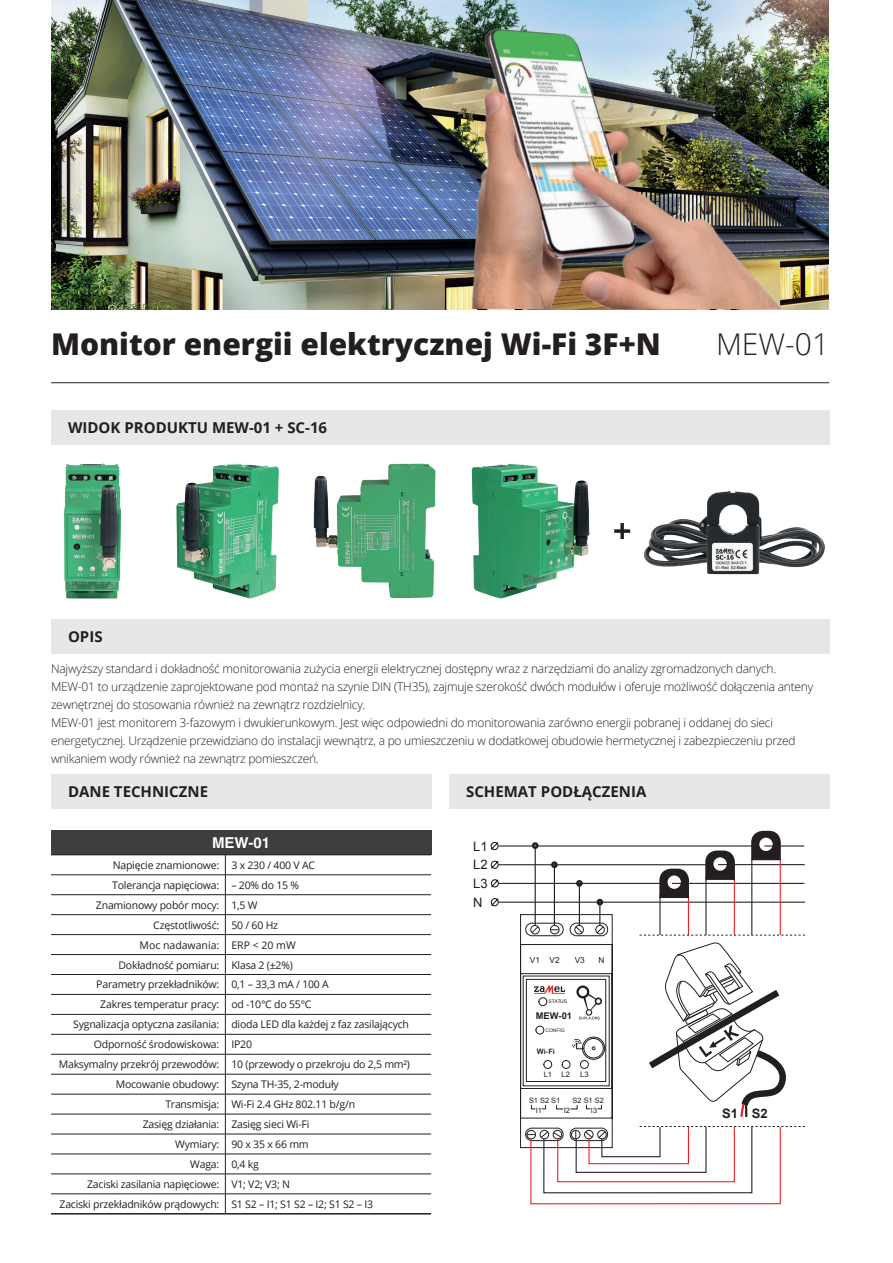
<style>
.page{position:relative;width:893px;height:1263px;background:#fff}
.page>*{position:absolute;margin:0;border:0;box-sizing:border-box;transform-origin:0 0}
.t1{font:800 30px "Open Sans";color:#231f20}
.t2{font:300 30px "Open Sans";color:#231f20}
.t3{font:700 15px "Open Sans";color:#231f20}
.t4{font:700 15px "Helvetica";color:#fff}
.t5{font:13.05px/18.8px "Arial";color:#231f20;text-align:justify}
.t6{font:700 13.05px "Arial";color:#231f20}
.t7{font:300 12px/18px "Open Sans";letter-spacing:-.02em;color:#231f20}
.t8{font:10.5px "Open Sans";letter-spacing:-.02em;color:#231f20}
.t9{font:10.5px "Open Sans";color:#231f20}
.t10{font:700 9.3px "Arial";color:#231f20}
.t11{font:8.25px "Arial";color:#231f20}
.t12{font:7.65px "Arial";color:#231f20}
.t13{font:7.35px "Arial";color:#231f20}
.t14{font:7.35px "Arial Rounded MT Bold";color:#231f20}
.t15{font:4.95px "Arial";color:#231f20}
</style>
<div class="page">
<div style="left:51px;top:774px;width:380px;height:34px;background:#e6e7e9"></div>
<div style="left:51px;top:619px;width:778px;height:34px;background:#e6e7e9"></div>
<div style="left:51px;top:410px;width:778px;height:34px;background:#e6e7e9"></div>
<hr style="left:51px;top:382px;width:778px;height:1px;background:#231f20">
<img style="left:64px;top:463px;width:58px;height:136px">
<img style="left:176px;top:463px;width:260px;height:136px">
<img style="left:471px;top:463px;width:119px;height:136px">
<div style="left:51px;top:831px;width:380px;height:24px;background:#3e3e3f"></div>
<hr style="left:51px;top:854px;width:174px;height:1px;background:#231f20">
<hr style="left:225px;top:854px;width:206px;height:1px;background:#231f20">
<hr style="left:51px;top:874px;width:174px;height:1px;background:#231f20">
<hr style="left:225px;top:874px;width:206px;height:1px;background:#231f20">
<hr style="left:51px;top:894px;width:174px;height:1px;background:#231f20">
<hr style="left:225px;top:894px;width:206px;height:1px;background:#231f20">
<hr style="left:51px;top:914px;width:174px;height:1px;background:#231f20">
<hr style="left:225px;top:914px;width:206px;height:1px;background:#231f20">
<hr style="left:51px;top:974px;width:174px;height:1px;background:#231f20">
<hr style="left:225px;top:974px;width:206px;height:1px;background:#231f20">
<hr style="left:51px;top:994px;width:174px;height:1px;background:#231f20">
<hr style="left:225px;top:994px;width:206px;height:1px;background:#231f20">
<hr style="left:51px;top:1014px;width:174px;height:1px;background:#231f20">
<hr style="left:225px;top:1014px;width:206px;height:1px;background:#231f20">
<hr style="left:51px;top:1074px;width:174px;height:1px;background:#231f20">
<hr style="left:225px;top:1074px;width:206px;height:1px;background:#231f20">
<hr style="left:51px;top:1034px;width:174px;height:1px;background:#231f20">
<hr style="left:225px;top:1034px;width:206px;height:1px;background:#231f20">
<hr style="left:51px;top:1054px;width:174px;height:1px;background:#231f20">
<hr style="left:225px;top:1054px;width:206px;height:1px;background:#231f20">
<hr style="left:51px;top:1094px;width:174px;height:1px;background:#231f20">
<hr style="left:225px;top:1094px;width:206px;height:1px;background:#231f20">
<hr style="left:51px;top:1114px;width:174px;height:1px;background:#231f20">
<hr style="left:225px;top:1114px;width:206px;height:1px;background:#231f20">
<hr style="left:51px;top:1134px;width:174px;height:1px;background:#231f20">
<hr style="left:225px;top:1134px;width:206px;height:1px;background:#231f20">
<hr style="left:51px;top:1154px;width:174px;height:1px;background:#231f20">
<hr style="left:225px;top:1154px;width:206px;height:1px;background:#231f20">
<hr style="left:51px;top:1174px;width:174px;height:1px;background:#231f20">
<hr style="left:225px;top:1174px;width:206px;height:1px;background:#231f20">
<hr style="left:51px;top:1193px;width:174px;height:1px;background:#231f20">
<hr style="left:225px;top:1193px;width:206px;height:1px;background:#231f20">
<hr style="left:51px;top:1213px;width:174px;height:1px;background:#231f20">
<hr style="left:225px;top:1213px;width:206px;height:1px;background:#231f20">
<svg style="left:225px;top:855px;width:1px;height:358px"></svg>
<hr style="left:225px;top:934px;width:206px;height:1px;background:#231f20">
<hr style="left:225px;top:954px;width:206px;height:1px;background:#231f20">
<hr style="left:51px;top:934px;width:174px;height:1px;background:#231f20">
<hr style="left:51px;top:954px;width:174px;height:1px;background:#231f20">
<div style="left:449px;top:774px;width:380px;height:34px;background:#e6e7e9"></div>
<svg style="left:490px;top:841px;width:9px;height:10px"></svg>
<hr style="left:499px;top:883px;width:165px;height:1px;background:#231f20">
<hr style="left:498px;top:901px;width:307px;height:2px;background:#231f20">
<hr style="left:498px;top:845px;width:258px;height:1px;background:#231f20">
<hr style="left:499px;top:864px;width:211px;height:1px;background:#231f20">
<svg style="left:490px;top:860px;width:10px;height:9px"></svg>
<svg style="left:490px;top:879px;width:10px;height:9px"></svg>
<svg style="left:490px;top:898px;width:10px;height:9px"></svg>
<svg style="left:530px;top:1173px;width:251px;height:32px"></svg>
<svg style="left:557px;top:1173px;width:178px;height:10px"></svg>
<svg style="left:520px;top:830px;width:285px;height:343px"></svg>
<img style="left:643px;top:491px;width:182px;height:84px">
<svg style="left:614px;top:523px;width:16px;height:16px"></svg>
<img style="left:51px;top:0;width:147px;height:309px">
<img style="left:198px;top:0;width:631px;height:309px">
<h1 class="t1" style="left:51px;top:321px;width:611px">Monitor energii elektrycznej Wi-Fi 3F+N</h1>
<h1 class="t2" style="left:716px;top:323px;width:115px">MEW-01</h1>
<h2 class="t3" style="left:68px;top:417px;width:261px">WIDOK PRODUKTU MEW-01 + SC-16</h2>
<h2 class="t3" style="left:68px;top:626px;width:36px">OPIS</h2>
<p class="t7" style="left:51px;top:659px;width:764px">Najwyższy standard i dokładność monitorowania zużycia energii elektrycznej dostępny wraz z narzędziami do analizy zgromadzonych danych.<br>MEW-01 to urządzenie zaprojektowane pod montaż na szynie DIN (TH35), zajmuje szerokość dwóch modułów i oferuje możliwość dołączenia anteny zewnętrznej do stosowania również na zewnątrz rozdzielnicy.<br>MEW-01 jest monitorem 3-fazowym i dwukierunkowym. Jest więc odpowiedni do monitorowania zarówno energii pobranej i oddanej do sieci energetycznej. Urządzenie przewidziano do instalacji wewnątrz, a po umieszczeniu w dodatkowej obudowie hermetycznej i zabezpieczeniu przed wnikaniem wody również na zewnątrz pomieszczeń.</p>
<h2 class="t3" style="left:68px;top:781px;width:142px">DANE TECHNICZNE</h2>
<h2 class="t4" style="left:212px;top:834px;width:60px">MEW-01</h2>
<p class="t8" style="left:113px;top:858px;width:204px">Napięcie znamionowe: 3 x 230 / 400 V AC</p>
<p class="t8" style="left:112px;top:878px;width:188px">Tolerancja napięciowa: – 20% do 15 %</p>
<p class="t8" style="left:96px;top:898px;width:163px">Znamionowy pobór mocy: 1,5 W</p>
<p class="t8" style="left:153px;top:918px;width:126px">Częstotliwość: 50 / 60 Hz</p>
<p class="t9" style="left:140px;top:937px;width:158px">Moc nadawania: ERP &lt; 20 mW</p>
<p class="t8" style="left:119px;top:957px;width:176px">Dokładność pomiaru: Klasa 2 (±2%)</p>
<p class="t8" style="left:96px;top:977px;width:234px">Parametry przekładników: 0,1 – 33,3 mA / 100 A</p>
<p class="t8" style="left:100px;top:997px;width:213px">Zakres temperatur pracy: od -10°C do 55°C</p>
<p class="t8" style="left:73px;top:1017px;width:337px">Sygnalizacja optyczna zasilania: dioda LED dla każdej z faz zasilających</p>
<p class="t8" style="left:94px;top:1037px;width:160px">Odporność środowiskowa: IP20</p>
<p class="t8" style="left:59px;top:1057px;width:353px">Maksymalny przekrój przewodów: 10 (przewody o przekroju do 2,5 mm²)</p>
<p class="t8" style="left:116px;top:1077px;width:225px">Mocowanie obudowy: Szyna TH-35, 2-moduły</p>
<p class="t8" style="left:165px;top:1097px;width:191px">Transmisja: Wi-Fi 2.4 GHz 802.11 b/g/n</p>
<p class="t8" style="left:143px;top:1117px;width:168px">Zasięg działania: Zasięg sieci Wi-Fi</p>
<p class="t8" style="left:175px;top:1137px;width:135px">Wymiary: 90 x 35 x 66 mm</p>
<p class="t8" style="left:190px;top:1157px;width:70px">Waga: 0,4 kg</p>
<p class="t8" style="left:87px;top:1177px;width:204px">Zaciski zasilania napięciowe: V1; V2; V3; N</p>
<p class="t8" style="left:60px;top:1197px;width:315px">Zaciski przekładników prądowych: S1 S2 – I1; S1 S2 – I2; S1 S2 – I3</p>
<h2 class="t3" style="left:466px;top:781px;width:182px">SCHEMAT PODŁĄCZENIA</h2>
<p class="t5" style="left:473px;top:837px;width:16px">L1<br>L2<br>L3<br>N</p>
<p class="t11" style="left:530px;top:955px;width:31px">V1 V2</p>
<p class="t11" style="left:575px;top:955px;width:12px">V3</p>
<p class="t11" style="left:598px;top:955px;width:8px">N</p>
<p class="t15" style="left:549px;top:998px;width:20px">STATUS</p>
<p class="t10" style="left:536px;top:1010px;width:38px">MEW-01</p>
<p class="t15" style="left:546px;top:1027px;width:21px">CONFIG</p>
<p class="t14" style="left:537px;top:1047px;width:19px">Wi-Fi</p>
<p class="t12" style="left:544px;top:1069px;width:10px">L1</p>
<p class="t12" style="left:562px;top:1069px;width:10px">L2</p>
<p class="t12" style="left:580px;top:1069px;width:10px">L3</p>
<p class="t13" style="left:529px;top:1095px;width:33px">S1 S2 S1</p>
<p class="t13" style="left:573px;top:1095px;width:33px">S2 S1 S2</p>
<p class="t13" style="left:536px;top:1105px;width:8px">I1</p>
<p class="t13" style="left:564px;top:1105px;width:8px">I2</p>
<p class="t13" style="left:591px;top:1105px;width:8px">I3</p>
<p class="t6" style="left:722px;top:1105px;width:47px">S1 S2</p>
</div>
